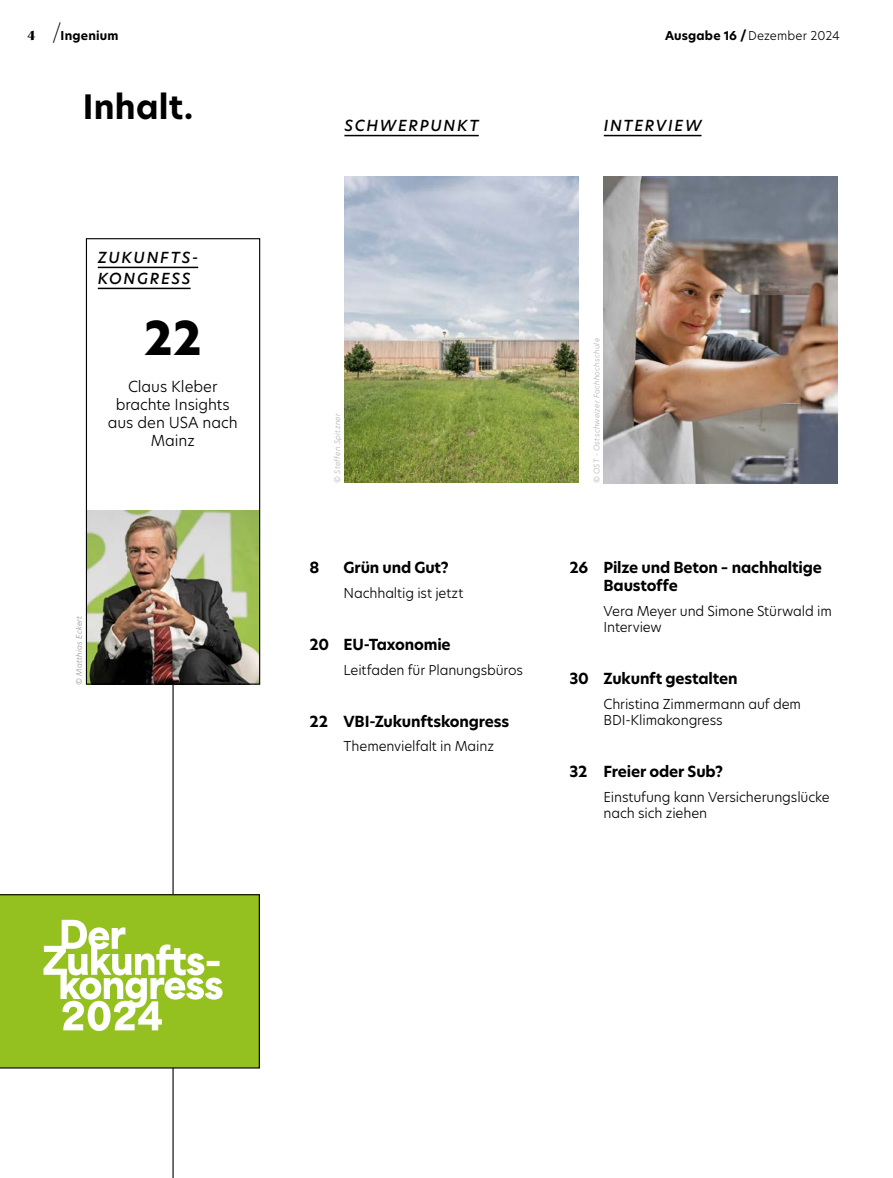
<style>
.page{position:relative;width:893px;height:1178px;background:#fff}
.page>*{position:absolute;margin:0;border:0;box-sizing:border-box;transform-origin:0 0}
.t1{font:800 45.6px "New Hero";color:#000}
.t2{font:700 33px "New Hero";letter-spacing:.005em;color:#000}
.t3{font:700 15px/18px "New Hero";letter-spacing:-.01em;color:#000}
.t4{font:300 15px/18px "New Hero";letter-spacing:-.005em;color:#000;text-align:center}
.t5{font:italic 500 15px/21px "New Hero";letter-spacing:.115em;color:#000}
.t6{font:300 13.5px/16.2px "New Hero";letter-spacing:-.01em;color:#000}
.t7{font:300 12px "New Hero";letter-spacing:.015em;color:#000}
.t8{font:700 12px "New Hero";letter-spacing:.015em;color:#000}
.t9{font:italic 300 7.5px "New Hero";letter-spacing:.03em;color:#b2b2b0}
.t10{font:italic 300 7.5px "New Hero";letter-spacing:.035em;color:#959490}
.s1{font-family:"Kepler Std";font-weight:900;font-size:15px}
.s2{font-weight:200;font-size:21px}
.s3{font-weight:700}
</style>
<div class="page">
<hr style="left:172px;top:664px;width:2px;height:514px;background:#000">
<hr style="left:98px;top:267px;width:100px;height:1px;background:#000">
<hr style="left:98px;top:288px;width:93px;height:1px;background:#000">
<img style="left:88px;top:510px;width:170px;height:173px">
<hr style="left:344px;top:135px;width:135px;height:1px;background:#000">
<hr style="left:604px;top:135px;width:97px;height:1px;background:#000">
<img style="left:344px;top:176px;width:234px;height:307px">
<img style="left:604px;top:177px;width:234px;height:306px">
<div style="left:86px;top:238px;width:174px;height:447px;border:1px solid #000"></div>
<svg style="left:0;top:894px;width:260px;height:174px;background:#a3c842"></svg>
<p class="t8" style="left:28px;top:28px;width:93px"><span class="s1">4</span> <span class="s2">/</span>Ingenium</p>
<p class="t7" style="left:665px;top:28px;width:176px"><span class="s3">Ausgabe 16 /</span>Dezember 2024</p>
<h2 class="t2" style="left:83px;top:84px;width:112px">Inhalt.</h2>
<p class="t5" style="left:98px;top:247px;width:102px">ZUKUNFTS-<br>KONGRESS</p>
<h1 class="t1" style="left:144px;top:307px;width:59px">22</h1>
<p class="t4" style="left:108px;top:377px;width:131px">Claus Kleber brachte Insights aus den USA nach<br>Mainz</p>
<p class="t10" style="left:74px;top:685px;width:71px;rotate:-90deg">© Matthias Eckert</p>
<p class="t5" style="left:344px;top:115px;width:136px">SCHWERPUNKT</p>
<p class="t5" style="left:604px;top:115px;width:99px">INTERVIEW</p>
<p class="t9" style="left:332px;top:483px;width:71px;rotate:-90deg">© Steffen Spitzner</p>
<p class="t3" style="left:310px;top:559px;width:11px">8</p>
<p class="t3" style="left:344px;top:559px;width:107px">Grün und Gut?</p>
<p class="t6" style="left:344px;top:584px;width:121px">Nachhaltig ist jetzt</p>
<p class="t3" style="left:310px;top:635px;width:143px">20 EU-Taxonomie</p>
<p class="t6" style="left:344px;top:661px;width:181px">Leitfaden für Planungsbüros</p>
<p class="t3" style="left:310px;top:712px;width:201px">22 VBI-Zukunftskongress</p>
<p class="t6" style="left:344px;top:738px;width:152px">Themenvielfalt in Mainz</p>
<p class="t9" style="left:592px;top:483px;width:146px;rotate:-90deg">© OST - Ostschweizer Fachhochschule</p>
<p class="t3" style="left:604px;top:559px;width:220px;text-indent:-34px">26 Pilze und Beton – nachhaltige<br>Baustoffe</p>
<p class="t6" style="left:604px;top:602px;width:230px">Vera Meyer und Simone Stürwald im<br>Interview</p>
<p class="t3" style="left:570px;top:669px;width:169px">30 Zukunft gestalten</p>
<p class="t6" style="left:604px;top:695px;width:199px">Christina Zimmermann auf dem<br>BDI-Klimakongress</p>
<p class="t3" style="left:570px;top:762px;width:155px">32 Freier oder Sub?</p>
<p class="t6" style="left:604px;top:788px;width:228px">Einstufung kann Versicherungslücke nach sich ziehen</p>
</div>
